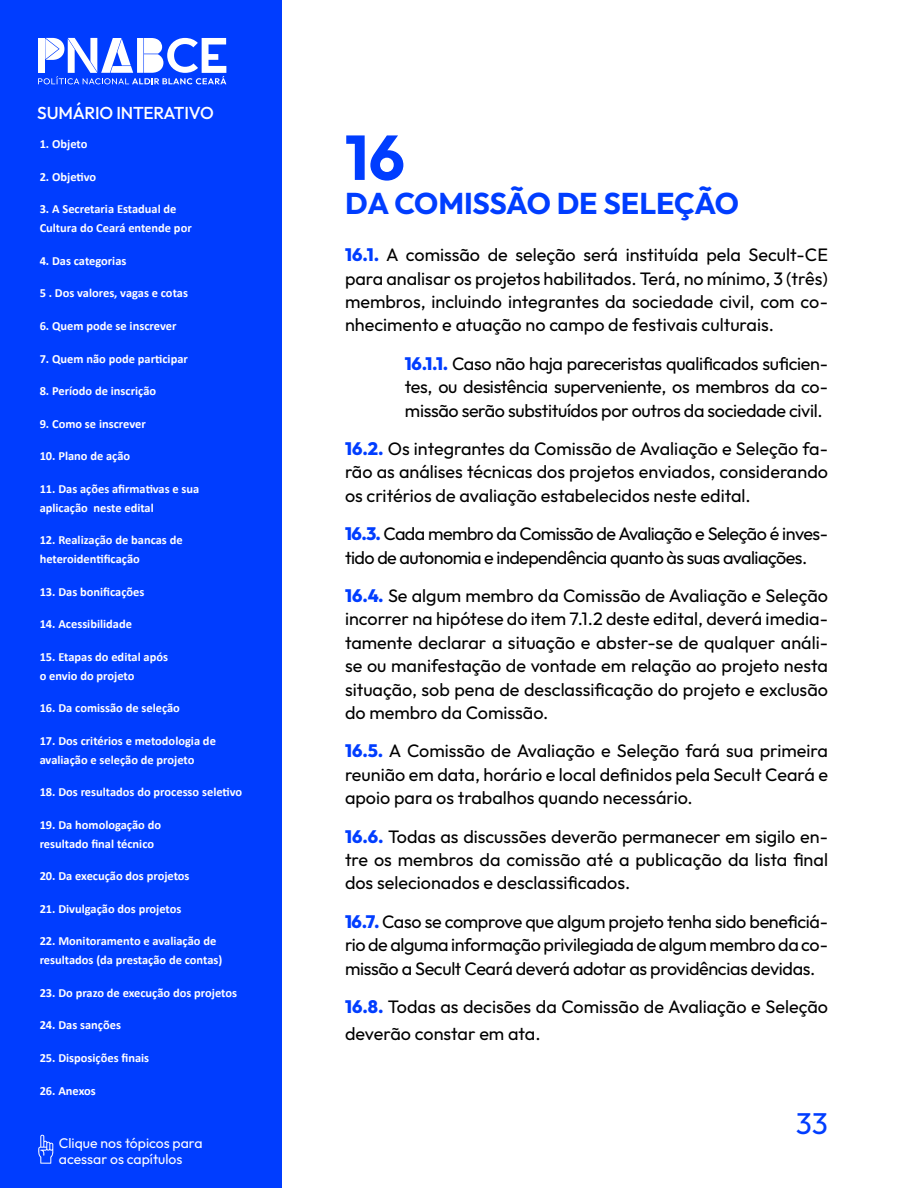
<style>
.page{position:relative;width:918px;height:1188px;background:#fff}
.page>*{position:absolute;margin:0;border:0;box-sizing:border-box;transform-origin:0 0}
.t1{font:700 63px "Outfit";color:#003dff}
.t2{font:700 30px "Outfit";letter-spacing:-.015em;color:#003dff}
.t3{font:30px "Outfit";color:#003dff}
.t4{font:18px/23.4px "Outfit";letter-spacing:-.01em;color:#000;text-align:justify}
.t5{font:18px/23.4px "Outfit";letter-spacing:-.03em;color:#000}
.t6{font:500 17.25px "Outfit";letter-spacing:-.01em;color:#fff}
.t7{font:13.95px/16.8px "Outfit";color:#fff}
.t8{font:700 12.45px/18.6px "Calibri";color:#fff}
.s1{font-weight:800;color:#003dff}
</style>
<div class="page">
<div style="left:0;top:0;width:282px;height:1188px;background:#003dff"></div>
<svg style="left:38px;top:38px;width:188px;height:46px"></svg>
<svg style="left:38px;top:1134px;width:16px;height:30px"></svg>
<p class="t6" style="left:37px;top:102px;width:178px">SUMÁRIO INTERATIVO</p>
<p class="t8" style="left:40px;top:134px;width:49px">1. Objeto</p>
<p class="t8" style="left:40px;top:167px;width:58px">2. Objetivo</p>
<p class="t8" style="left:40px;top:200px;width:154px">3. A Secretaria Estadual de<br>Cultura do Ceará entende por</p>
<p class="t8" style="left:40px;top:251px;width:88px">4. Das categorias</p>
<p class="t8" style="left:40px;top:284px;width:150px">5 . Dos valores, vagas e cotas</p>
<p class="t8" style="left:40px;top:316px;width:138px">6. Quem pode se inscrever</p>
<p class="t8" style="left:40px;top:349px;width:150px">7. Quem não pode participar</p>
<p class="t8" style="left:40px;top:382px;width:118px">8. Período de inscrição</p>
<p class="t8" style="left:40px;top:414px;width:108px">9. Como se inscrever</p>
<p class="t8" style="left:40px;top:447px;width:92px">10. Plano de ação</p>
<p class="t8" style="left:40px;top:480px;width:161px">11. Das ações afirmativas e sua aplicação neste edital</p>
<p class="t8" style="left:40px;top:531px;width:145px">12. Realização de bancas de heteroidentificação</p>
<p class="t8" style="left:40px;top:582px;width:106px">13. Das bonificações</p>
<p class="t8" style="left:40px;top:615px;width:94px">14. Acessibilidade</p>
<p class="t8" style="left:40px;top:647px;width:130px">15. Etapas do edital após o envio do projeto</p>
<p class="t8" style="left:40px;top:699px;width:142px">16. Da comissão de seleção</p>
<p class="t8" style="left:40px;top:731px;width:178px">17. Dos critérios e metodologia de avaliação e seleção de projeto</p>
<p class="t8" style="left:40px;top:783px;width:204px">18. Dos resultados do processo seletivo</p>
<p class="t8" style="left:40px;top:815px;width:123px">19. Da homologação do resultado final técnico</p>
<p class="t8" style="left:40px;top:867px;width:151px">20. Da execução dos projetos</p>
<p class="t8" style="left:40px;top:899px;width:143px">21. Divulgação dos projetos</p>
<p class="t8" style="left:40px;top:932px;width:184px">22. Monitoramento e avaliação de resultados (da prestação de contas)</p>
<p class="t8" style="left:40px;top:983px;width:199px">23. Do prazo de execução dos projetos</p>
<p class="t8" style="left:40px;top:1016px;width:83px">24. Das sanções</p>
<p class="t8" style="left:40px;top:1048px;width:111px">25. Disposições finais</p>
<p class="t8" style="left:40px;top:1081px;width:58px">26. Anexos</p>
<p class="t7" style="left:59px;top:1134px;width:145px">Clique nos tópicos para acessar os capítulos</p>
<h1 class="t1" style="left:345px;top:118px;width:61px">16</h1>
<h2 class="t2" style="left:345px;top:185px;width:396px">DA COMISSÃO DE SELEÇÃO</h2>
<p class="t4" style="left:345px;top:243px;width:485px"><span class="s1">16.1.</span> A comissão de seleção será instituída pela Secult-CE para analisar os projetos habilitados. Terá, no mínimo, 3 (três) membros, incluindo integrantes da sociedade civil, com co&shy;nhecimento e atuação no campo de festivais culturais.</p>
<p class="t4" style="left:405px;top:351px;width:424px"><span class="s1">16.1.1.</span> Caso não haja pareceristas qualificados suficien&shy;tes, ou desistência superveniente, os membros da co&shy;missão serão substituídos por outros da sociedade civil.</p>
<p class="t4" style="left:345px;top:436px;width:485px"><span class="s1">16.2.</span> Os integrantes da Comissão de Avaliação e Seleção fa&shy;rão as análises técnicas dos projetos enviados, considerando os critérios de avaliação estabelecidos neste edital.</p>
<p class="t5" style="left:345px;top:522px;width:485px"><span class="s1">16.3.</span> Cada membro da Comissão de Avaliação e Seleção é inves&shy;tido de autonomia e independência quanto às suas avaliações.</p>
<p class="t4" style="left:345px;top:583px;width:485px"><span class="s1">16.4.</span> Se algum membro da Comissão de Avaliação e Seleção incorrer na hipótese do item 7.1.2 deste edital, deverá imedia&shy;tamente declarar a situação e abster-se de qualquer análi&shy;se ou manifestação de vontade em relação ao projeto nesta situação, sob pena de desclassificação do projeto e exclusão do membro da Comissão.</p>
<p class="t4" style="left:345px;top:739px;width:485px"><span class="s1">16.5.</span> A Comissão de Avaliação e Seleção fará sua primeira reunião em data, horário e local definidos pela Secult Ceará e apoio para os trabalhos quando necessário.</p>
<p class="t4" style="left:345px;top:824px;width:485px"><span class="s1">16.6.</span> Todas as discussões deverão permanecer em sigilo en&shy;tre os membros da comissão até a publicação da lista final dos selecionados e desclassificados.</p>
<p class="t4" style="left:345px;top:909px;width:485px"><span class="s1">16.7.</span> Caso se comprove que algum projeto tenha sido beneficiá&shy;rio de alguma informação privilegiada de algum membro da co&shy;missão a Secult Ceará deverá adotar as providências devidas.</p>
<p class="t4" style="left:345px;top:993px;width:485px;line-height:27px"><span class="s1">16.8.</span> Todas as decisões da Comissão de Avaliação e Seleção deverão constar em ata.</p>
<h2 class="t3" style="left:796px;top:1105px;width:34px">33</h2>
</div>
